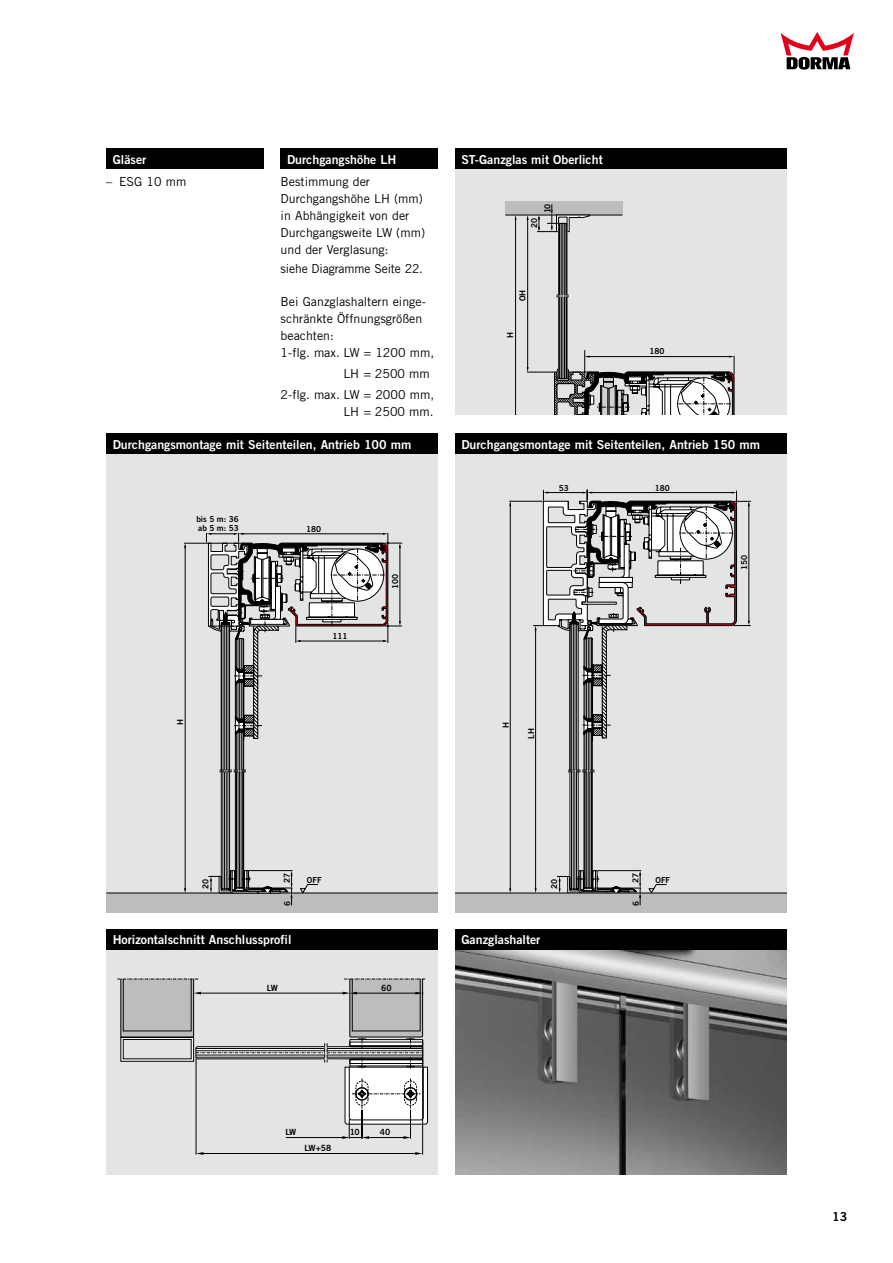
<style>
.page{position:relative;width:893px;height:1263px;background:#fff}
.page>*{position:absolute;margin:0;border:0;box-sizing:border-box;transform-origin:0 0}
.t1{font:12.3px/17px "Trade Gothic";color:#000}
.t2{font:12.3px "Trade Gothic Bold Two";color:#fff}
.t3{font:12.3px "Trade Gothic Bold Two";color:#000}
.t4{font:8.55px "Trade Gothic Bold Two";letter-spacing:-.075em;color:#000}
.t5{font:8.25px/9px "Trade Gothic Bold Two";color:#000}
</style>
<div class="page">
<div style="left:106px;top:949px;width:332px;height:225px;background:#e3e4e4"></div>
<svg style="left:117px;top:978px;width:311px;height:177px;background:#cccdcd"></svg>
<svg style="left:780px;top:32px;width:74px;height:38px"></svg>
<div style="left:106px;top:454px;width:332px;height:89px;background:#e3e4e4"></div>
<div style="left:106px;top:893px;width:332px;height:19px;background:#bbbdbe"></div>
<div style="left:106px;top:543px;width:332px;height:350px;background:#e3e4e4"></div>
<svg style="left:184px;top:532px;width:219px;height:373px;background:#c6c6c6"></svg>
<div style="left:455px;top:454px;width:332px;height:439px;background:#e3e4e4"></div>
<div style="left:455px;top:893px;width:332px;height:19px;background:#bbbdbe"></div>
<hr style="left:455px;top:893px;width:332px;height:1px;background:#000">
<hr style="left:509px;top:501px;width:33px;height:1px;background:#000">
<hr style="left:510px;top:503px;width:1px;height:388px;background:#000">
<svg style="left:533px;top:490px;width:218px;height:415px;background:#c8c8c8"></svg>
<div style="left:106px;top:434px;width:332px;height:20px;background:#000"></div>
<div style="left:455px;top:434px;width:332px;height:20px;background:#000"></div>
<div style="left:106px;top:929px;width:332px;height:20px;background:#000"></div>
<div style="left:281px;top:149px;width:157px;height:20px;background:#000"></div>
<div style="left:106px;top:149px;width:158px;height:20px;background:#000"></div>
<div style="left:455px;top:169px;width:332px;height:245px;background:#e3e4e4"></div>
<hr style="left:527px;top:372px;width:63px;height:1px;background:#000">
<hr style="left:527px;top:218px;width:1px;height:151px;background:#000">
<hr style="left:515px;top:218px;width:1px;height:196px;background:#000">
<div style="left:505px;top:202px;width:117px;height:13px;background:#bbbdbe"></div>
<hr style="left:505px;top:215px;width:117px;height:1px;background:#000">
<svg style="left:537px;top:204px;width:197px;height:210px;background:#cbcccc"></svg>
<div style="left:455px;top:149px;width:332px;height:20px;background:#000"></div>
<img style="left:455px;top:949px;width:332px;height:225px">
<div style="left:455px;top:929px;width:332px;height:20px;background:#000"></div>
<p class="t2" style="left:113px;top:152px;width:35px">Gläser</p>
<p class="t1" style="left:106px;top:173px;width:82px">– ESG 10 mm</p>
<p class="t2" style="left:287px;top:152px;width:111px">Durchgangshöhe LH</p>
<p class="t1" style="left:281px;top:173px;width:146px">Bestimmung der<br>Durchgangshöhe LH (mm) in Abhängigkeit von der<br>Durchgangsweite LW (mm) und der Verglasung:</p>
<p class="t1" style="left:281px;top:260px;width:144px">siehe Diagramme Seite 22.</p>
<p class="t1" style="left:281px;top:293px;width:155px">Bei Ganzglashaltern einge&shy;schränkte Öffnungsgrößen beachten:<br>1-flg. max. LW = 1200 mm,</p>
<p class="t1" style="left:281px;top:363px;width:155px;line-height:21.1px;text-indent:63px">LH = 2500 mm<br>2-flg. max. LW = 2000 mm,</p>
<p class="t1" style="left:343px;top:403px;width:92px">LH = 2500 mm.</p>
<p class="t2" style="left:461px;top:152px;width:143px">ST-Ganzglas mit Oberlicht</p>
<p class="t5" style="left:543px;top:213px;width:11px;rotate:-90deg">10</p>
<p class="t5" style="left:529px;top:228px;width:12px;rotate:-90deg">20</p>
<p class="t5" style="left:518px;top:301px;width:13px;rotate:-90deg">OH</p>
<p class="t5" style="left:506px;top:338px;width:7px;rotate:-90deg">H</p>
<p class="t5" style="left:649px;top:346px;width:17px">180</p>
<p class="t2" style="left:113px;top:437px;width:300px">Durchgangsmontage mit Seitenteilen, Antrieb 100 mm</p>
<p class="t2" style="left:461px;top:437px;width:300px">Durchgangsmontage mit Seitenteilen, Antrieb 150 mm</p>
<p class="t5" style="left:196px;top:514px;width:44px">bis 5 m: 36 ab 5 m: 53</p>
<p class="t5" style="left:176px;top:725px;width:7px;rotate:-90deg">H</p>
<p class="t5" style="left:306px;top:524px;width:17px">180</p>
<p class="t5" style="left:332px;top:632px;width:17px">111</p>
<p class="t5" style="left:391px;top:589px;width:17px;rotate:-90deg">100</p>
<p class="t5" style="left:282px;top:883px;width:12px;rotate:-90deg">27</p>
<p class="t5" style="left:201px;top:889px;width:12px;rotate:-90deg">20</p>
<p class="t5" style="left:307px;top:876px;width:16px">OFF</p>
<p class="t5" style="left:283px;top:906px;width:7px;rotate:-90deg">6</p>
<p class="t2" style="left:113px;top:932px;width:180px">Horizontalschnitt Anschlussprofil</p>
<p class="t4" style="left:267px;top:982px;width:13px">LW</p>
<p class="t4" style="left:381px;top:982px;width:12px">60</p>
<p class="t4" style="left:285px;top:1127px;width:12px">LW</p>
<p class="t4" style="left:350px;top:1127px;width:11px">10</p>
<p class="t4" style="left:380px;top:1127px;width:12px">40</p>
<p class="t4" style="left:304px;top:1143px;width:28px">LW+58</p>
<p class="t5" style="left:559px;top:483px;width:12px">53</p>
<p class="t5" style="left:655px;top:483px;width:17px">180</p>
<p class="t5" style="left:501px;top:728px;width:7px;rotate:-90deg">H</p>
<p class="t5" style="left:526px;top:739px;width:12px;rotate:-90deg">LH</p>
<p class="t5" style="left:550px;top:889px;width:12px;rotate:-90deg">20</p>
<p class="t2" style="left:461px;top:932px;width:81px">Ganzglashalter</p>
<p class="t5" style="left:631px;top:883px;width:12px;rotate:-90deg">27</p>
<p class="t5" style="left:631px;top:906px;width:7px;rotate:-90deg">6</p>
<p class="t5" style="left:655px;top:876px;width:16px">OFF</p>
<p class="t5" style="left:740px;top:570px;width:17px;rotate:-90deg">150</p>
<p class="t3" style="left:832px;top:1209px;width:17px">13</p>
</div>
